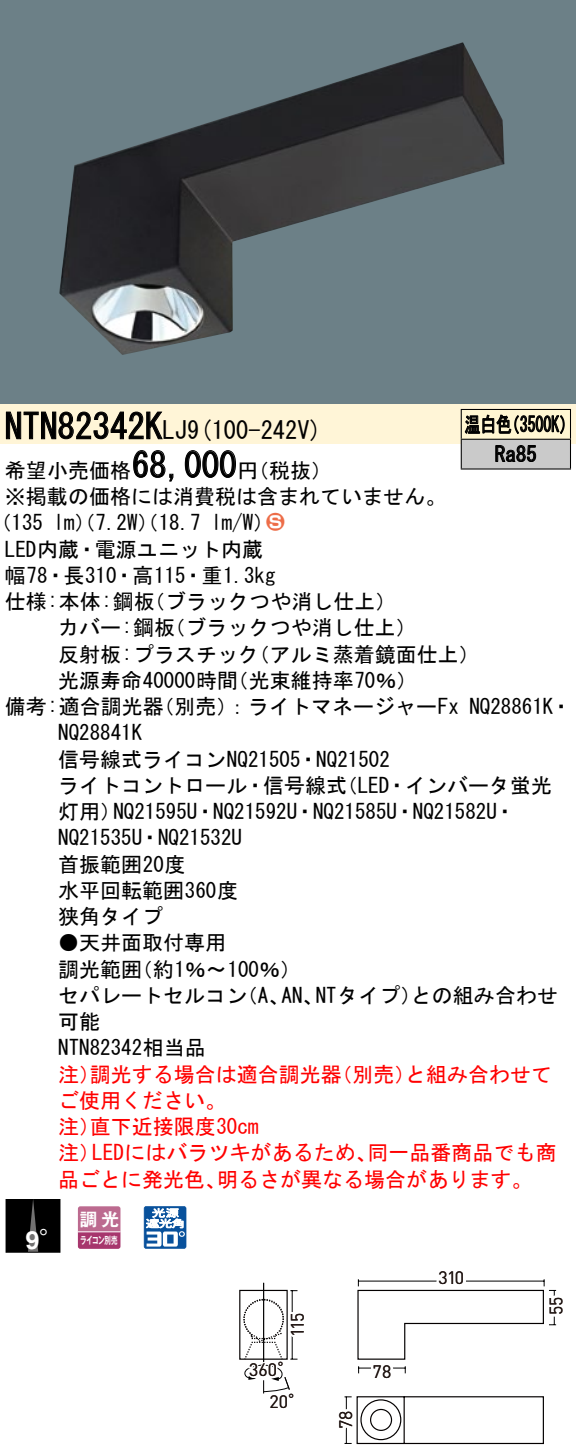
<style>
.page{position:relative;width:576px;height:1454px;background:#fff}
.page>*{position:absolute;margin:0;border:0;box-sizing:border-box;transform-origin:0 0}
.t1{font:35px "MS Gothic";color:#000}
.t2{font:700 25.2px "Helvetica LT Std";color:#fff}
.t3{font:24.5px "MS Gothic";color:#000}
.t4{font:21px/26.2px "MS Gothic";color:#000}
.t5{font:21px "MS Gothic";color:#f00}
.t6{font:21px/29.8px "MS Gothic";color:#000;scale:.75 1}
.t7{font:21px "Ford Classification 1";color:#ed6d48}
.t8{font:17.85px/31.8px "DINOT";color:#221714}
.t9{font:17.5px "Gothic MB101 Pro De Bold 90 pv RKSJ H";color:#fff}
.t10{font:10.15px "Gothic MB101 Pro De Bold 90 pv RKSJ H";letter-spacing:-.05em;color:#fff;scale:.65 1}
.s1{font-size:35px}
.s2{color:#fff}
.s3{font-family:"Koz Go Pro Regular 90 pv RKSJ H";font-weight:400}
</style>
<div class="page">
<div style="left:0;top:0;width:575px;height:404px;background:#6c8087"></div>
<img style="left:59px;top:42px;width:445px;height:313px">
<div style="left:0;top:404px;width:575px;height:40px;background:#fff5d7"></div>
<svg style="left:6px;top:411px;width:157px;height:29px"></svg>
<svg style="left:133px;top:450px;width:41px;height:32px"></svg>
<svg style="left:184px;top:450px;width:52px;height:28px"></svg>
<div style="left:6px;top:1199px;width:54px;height:53px;background:#000"></div>
<svg style="left:28px;top:1201px;width:10px;height:49px"></svg>
<svg style="left:78px;top:1206px;width:42px;height:43px;background:#b55883"></svg>
<hr style="left:78px;top:1231px;width:42px;height:1px;background:#fff">
<svg style="left:144px;top:1206px;width:42px;height:42px"></svg>
<div style="left:461px;top:409px;width:109px;height:30px;background:#fff6d2"></div>
<div style="left:461px;top:439px;width:109px;height:30px;background:#cacaca"></div>
<hr style="left:460px;top:409px;width:110px;height:1px;background:#000">
<hr style="left:569px;top:410px;width:2px;height:29px;background:#000">
<hr style="left:460px;top:439px;width:110px;height:1px;background:#000">
<hr style="left:569px;top:440px;width:2px;height:28px;background:#000">
<hr style="left:460px;top:468px;width:110px;height:2px;background:#000">
<svg style="left:460px;top:410px;width:104px;height:58px"></svg>
<svg style="left:344px;top:1396px;width:200px;height:48px"></svg>
<svg style="left:357px;top:1279px;width:200px;height:95px"></svg>
<hr style="left:263px;top:1283px;width:1px;height:79px;background:#000">
<svg style="left:239px;top:1289px;width:59px;height:105px"></svg>
<h1 class="t1" style="left:5px;top:409px;width:142px">NTN82342</h1>
<p class="t3" style="left:145px;top:418px;width:178px"><span class="s1">K</span>LJ (9 100-242 (V</p>
<h1 class="t1" style="left:132px;top:447px;width:106px">68,000</h1>
<p class="t4" style="left:5px;top:457px;width:442px">希望小売価格<br>※掲載の価格には消費税は含まれていません。</p>
<p class="t7" style="left:266px;top:511px;width:19px">2<span class="s2">3</span></p>
<p class="t4" style="left:237px;top:457px;width:96px">（円税抜(</p>
<p class="t4" style="left:211px;top:509px;width:64px">l m (W/</p>
<p class="t4" style="left:-9px;top:509px;width:54px">（135</p>
<p class="t4" style="left:5px;top:536px;width:259px">LED内蔵・電源ユニット内蔵</p>
<p class="t4" style="left:5px;top:562px;width:272px">幅78・長310・高115・重1.3kg</p>
<p class="t4" style="left:144px;top:588px;width:253px">（ブラックつや消し仕上(</p>
<p class="t4" style="left:54px;top:509px;width:149px">lm）（7.2 ）（W 18.7</p>
<p class="t4" style="left:5px;top:588px;width:151px">仕様:本体:鋼板</p>
<p class="t4" style="left:164px;top:614px;width:254px">（ブラックつや消し仕上(</p>
<p class="t4" style="left:58px;top:614px;width:118px">カバー:鋼板</p>
<p class="t6" style="left:494px;top:409px;width:57px;text-indent:-30px">温白色<br>Ra85</p>
<p class="t6" style="left:504px;top:409px;width:96px">（3500 (K</p>
<p class="t4" style="left:227px;top:641px;width:191px;text-indent:-169px">反射板:プラスチック<br>（光束維持率70％(</p>
<p class="t4" style="left:248px;top:641px;width:232px">（アルミ蒸着鏡面仕上(</p>
<p class="t4" style="left:58px;top:667px;width:181px">光源寿命40000時間</p>
<p class="t4" style="left:153px;top:693px;width:307px">（別売：）ライトマネージャーFx</p>
<p class="t4" style="left:5px;top:693px;width:160px">備考:適合調光器</p>
<p class="t4" style="left:58px;top:719px;width:85px">NQ28841K</p>
<p class="t4" style="left:58px;top:746px;width:333px">信号線式ライコンNQ21505・NQ21502</p>
<p class="t4" style="left:336px;top:772px;width:217px">（LED・インバータ蛍光</p>
<p class="t4" style="left:469px;top:693px;width:104px">NQ28861 ・K</p>
<p class="t4" style="left:113px;top:772px;width:403px;text-indent:-55px">ライトコントロール・信号線式<br>NQ21595 ・U NQ21592 ・U NQ21585 ・U NQ21582 ・U</p>
<p class="t4" style="left:58px;top:798px;width:185px">灯用）<br>NQ21535 ・U NQ21532U首振範囲20度<br>水平回転範囲360度狭角タイプ</p>
<p class="t4" style="left:132px;top:929px;width:171px;text-indent:-73px">●天井面取付専用<br>（約1％〜100％(</p>
<p class="t4" style="left:58px;top:956px;width:85px">調光範囲</p>
<p class="t4" style="left:315px;top:982px;width:107px">NTタイプ）</p>
<p class="t4" style="left:411px;top:982px;width:148px">との組み合わせ</p>
<p class="t4" style="left:58px;top:982px;width:190px">セパレートセルコン可能<br>NTN82342相当品</p>
<p class="t4" style="left:237px;top:982px;width:54px">（、A</p>
<p class="t4" style="left:281px;top:982px;width:43px">AN、</p>
<p class="t5" style="left:90px;top:1063px;width:253px">調光する場合は適合調光器</p>
<p class="t5" style="left:331px;top:1063px;width:85px">（別売）</p>
<p class="t5" style="left:405px;top:1063px;width:148px">と組み合わせて</p>
<p class="t5" style="left:58px;top:1063px;width:43px">注）</p>
<p class="t5" style="left:58px;top:1090px;width:169px">ご使用ください。</p>
<p class="t5" style="left:90px;top:1116px;width:170px">直下近接限度30cm</p>
<p class="t5" style="left:58px;top:1116px;width:43px">注）</p>
<p class="t5" style="left:92px;top:1142px;width:286px">LEDにはバラツキがあるため、</p>
<p class="t5" style="left:367px;top:1142px;width:190px">同一品番商品でも商</p>
<p class="t5" style="left:58px;top:1142px;width:43px">注）</p>
<p class="t2" style="left:26px;top:1224px;width:40px">9<span class="s3">°</span></p>
<p class="t5" style="left:58px;top:1168px;width:169px">品ごとに発光色、</p>
<p class="t5" style="left:217px;top:1168px;width:317px">明るさが異なる場合があります。</p>
<p class="t9" style="left:80px;top:1204px;width:41px">調光</p>
<p class="t10" style="left:80px;top:1232px;width:59px">ライコン別売</p>
<p class="t8" style="left:281px;top:1337px;width:25px;rotate:-90deg">115</p>
<p class="t8" style="left:269px;top:1353px;width:28px;text-indent:-20px">360˚<br>20˚</p>
<p class="t8" style="left:329px;top:1429px;width:20px;rotate:-90deg">78</p>
<p class="t8" style="left:372px;top:1355px;width:20px">78</p>
<p class="t8" style="left:438px;top:1261px;width:27px">310</p>
<p class="t8" style="left:539px;top:1315px;width:20px;rotate:-90deg">55</p>
</div>
